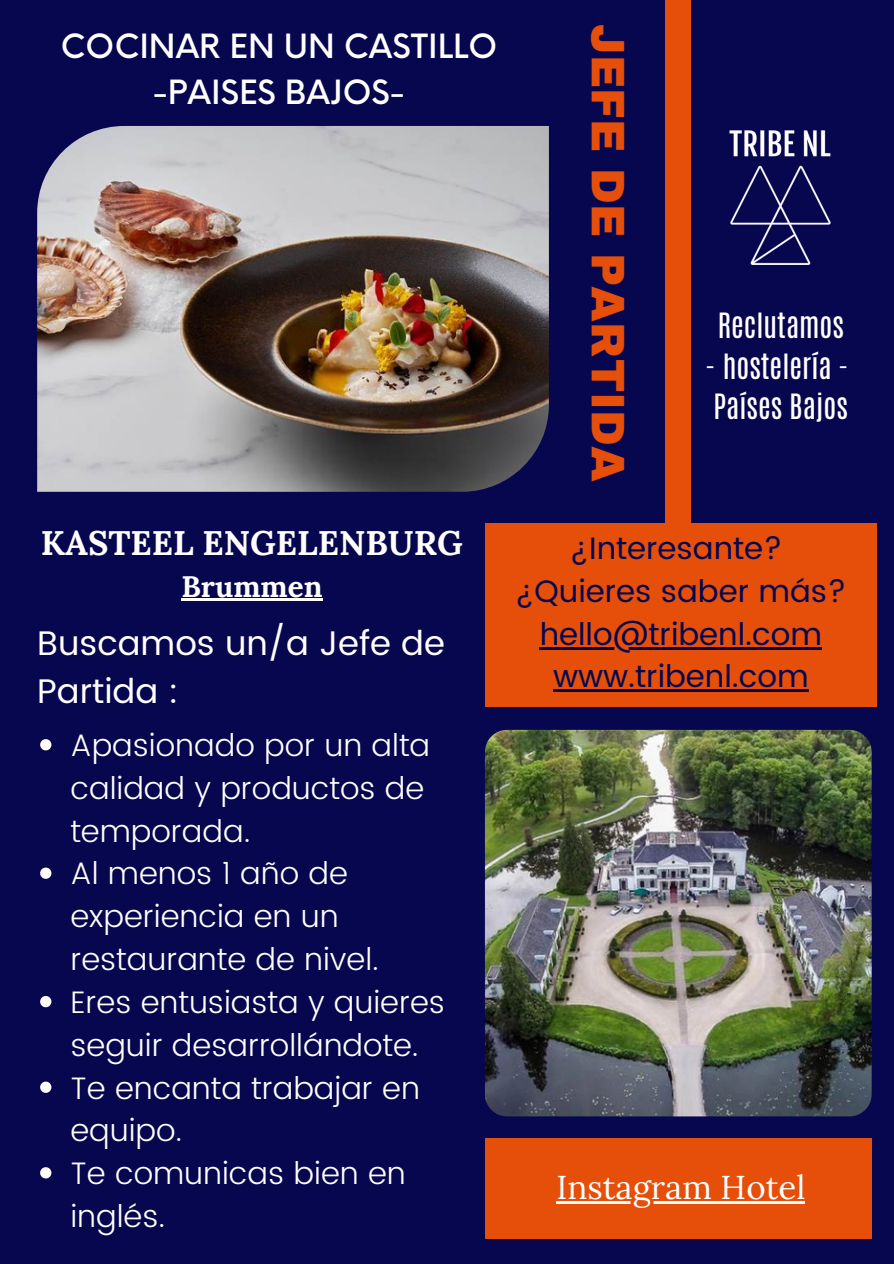
<style>
.page{position:relative;width:894px;height:1264px;background:#fff}
.page>*{position:absolute;margin:0;border:0;box-sizing:border-box;transform-origin:0 0}
.t1{font:900 46.05px "Archivo";letter-spacing:.005em;color:#e64f0a}
.t2{font:34.05px/47.2px "Poppins";color:#fff}
.t3{font:700 34.05px "Lora";color:#fff}
.t4{font:33px "Lora";color:#fff}
.t5{font:500 32.55px/46.2px "Neue Einstellung";color:#fff;text-align:center}
.t6{font:300 31.05px/42.8px "Poppins";color:#fff}
.t7{font:31.05px/42.8px "Poppins";color:#07074f;text-align:center}
.t8{font:700 29.55px "Lora";color:#fff}
.t9{font:29.1px/40.3px "Antonio";color:#fff}
</style>
<div class="page">
<div style="left:0;top:0;width:893px;height:1263px;background:#07074f"></div>
<div style="left:485px;top:523px;width:391px;height:184px;background:#e64f0a"></div>
<div style="left:485px;top:1138px;width:386px;height:100px;background:#e64f0a"></div>
<div style="left:664px;top:0;width:26px;height:607px;background:#e64f0a"></div>
<img style="left:485px;top:730px;width:386px;height:386px;border-radius:22px">
<img style="left:729px;top:130px;width:102px;height:134px">
<img style="left:37px;top:126px;width:511px;height:366px">
<hr style="left:539px;top:647px;width:282px;height:2px;background:#07074f">
<hr style="left:553px;top:689px;width:255px;height:3px;background:#07074f">
<hr style="left:556px;top:1201px;width:249px;height:2px;background:#fff">
<hr style="left:181px;top:599px;width:141px;height:2px;background:#fff">
<svg style="left:40px;top:739px;width:11px;height:11px"></svg>
<svg style="left:40px;top:867px;width:11px;height:11px"></svg>
<svg style="left:40px;top:996px;width:11px;height:11px"></svg>
<svg style="left:40px;top:1081px;width:11px;height:11px"></svg>
<svg style="left:40px;top:1167px;width:11px;height:11px"></svg>
<p class="t5" style="left:60px;top:20px;width:438px">COCINAR EN UN CASTILLO -PAISES BAJOS-</p>
<p class="t3" style="left:41px;top:520px;width:423px">KASTEEL ENGELENBURG</p>
<p class="t8" style="left:181px;top:567px;width:143px">Brummen</p>
<p class="t2" style="left:37px;top:620px;width:409px">Buscamos un/a Jefe de<br>Partida :</p>
<p class="t6" style="left:70px;top:724px;width:376px">Apasionado por un alta calidad y productos de temporada.<br>Al menos 1 año de experiencia en un restaurante de nivel.<br>Eres entusiasta y quieres seguir desarrollándote.<br>Te encanta trabajar en equipo.<br>Te comunicas bien en inglés.</p>
<h1 class="t1" style="left:632px;top:24px;width:459px;rotate:90deg">JEFE DE PARTIDA</h1>
<p class="t9" style="left:717px;top:306px;width:128px">Reclutamos</p>
<p class="t9" style="left:705px;top:346px;width:144px">- hostelería -<br>Países Bajos</p>
<p class="t7" style="left:515px;top:527px;width:333px">¿Interesante? ¿Quieres saber más? hello@tribenl.com www.tribenl.com</p>
<p class="t4" style="left:556px;top:1166px;width:250px">Instagram Hotel</p>
</div>
